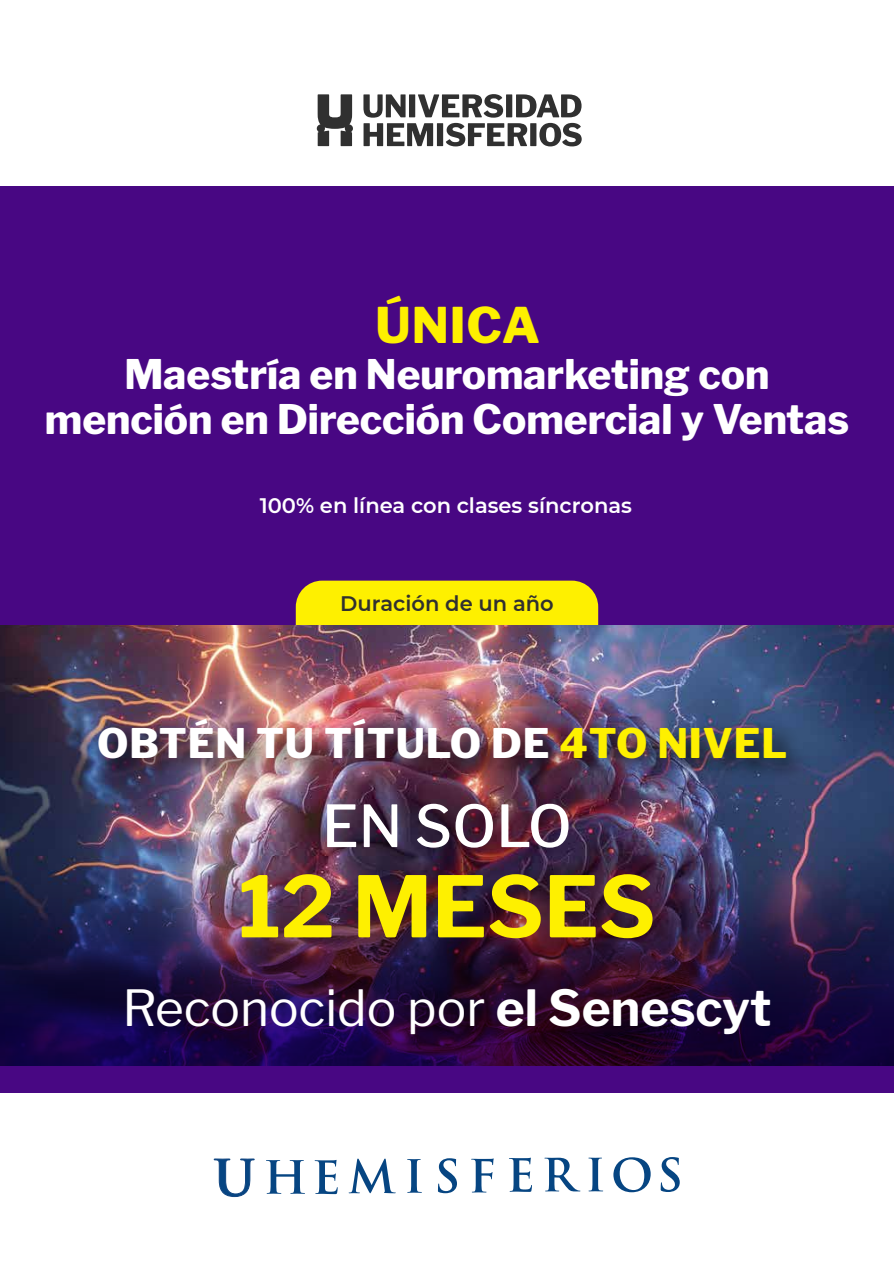
<style>
.page{position:relative;width:894px;height:1263px;background:#fff}
.page>*{position:absolute;margin:0;border:0;box-sizing:border-box;transform-origin:0 0}
.t1{font:700 84px "Libre Franklin";color:#fef000}
.t2{font:500 57.6px "Libre Franklin";color:#fff}
.t3{font:49.5px "Libre Franklin";color:#fff}
.t4{font:800 48.75px "Libre Franklin";letter-spacing:.02em;color:#fef000}
.t5{font:800 40.5px/45px "Libre Franklin";color:#fff;text-align:center}
.t6{font:800 40.5px "Libre Franklin";letter-spacing:.02em;color:#fff}
.t7{font:600 21px "Montserrat";color:#fff}
.t8{font:600 21px "Montserrat";color:#303030}
.s1{color:#fef000}
.s2{font-weight:700}
</style>
<div class="page">
<div style="left:0;top:186px;width:894px;height:462px;background:#480783"></div>
<div style="left:296px;top:581px;width:302px;height:76px;background:#fef000;border-radius:26px"></div>
<img style="left:0;top:625px;width:894px;height:50px">
<svg style="left:363px;top:94px;width:219px;height:52px"></svg>
<svg style="left:317px;top:94px;width:36px;height:52px"></svg>
<svg style="left:214px;top:1158px;width:41px;height:39px"></svg>
<svg style="left:266px;top:1160px;width:39px;height:34px"></svg>
<svg style="left:315px;top:1160px;width:23px;height:34px"></svg>
<svg style="left:349px;top:1159px;width:47px;height:34px"></svg>
<svg style="left:407px;top:1159px;width:15px;height:34px"></svg>
<svg style="left:438px;top:1158px;width:19px;height:35px"></svg>
<svg style="left:471px;top:1158px;width:23px;height:35px"></svg>
<svg style="left:509px;top:1158px;width:23px;height:34px"></svg>
<svg style="left:544px;top:1158px;width:36px;height:33px"></svg>
<svg style="left:588px;top:1158px;width:15px;height:33px"></svg>
<svg style="left:613px;top:1157px;width:38px;height:35px"></svg>
<svg style="left:661px;top:1157px;width:19px;height:35px"></svg>
<img style="left:0;top:675px;width:894px;height:391px">
<img style="left:84px;top:706px;width:747px;height:95px">
<div style="left:0;top:1066px;width:894px;height:27px;background:#480783"></div>
<p class="t4" style="left:375px;top:287px;width:166px">ÚNICA</p>
<p class="t5" style="left:45px;top:348px;width:806px">Maestría en Neuromarketing con mención en Dirección Comercial y Ventas</p>
<p class="t7" style="left:260px;top:490px;width:374px">100% en línea con clases síncronas</p>
<p class="t8" style="left:340px;top:589px;width:215px">Duración de un año</p>
<p class="t6" style="left:97px;top:712px;width:692px">OBTÉN TU TÍTULO DE <span class="s1">4TO NIVEL</span></p>
<h2 class="t2" style="left:322px;top:791px;width:251px">EN SOLO</h2>
<h1 class="t1" style="left:238px;top:841px;width:419px">12 MESES</h1>
<p class="t3" style="left:123px;top:970px;width:650px">Reconocido por <span class="s2">el Senescyt</span></p>
</div>
